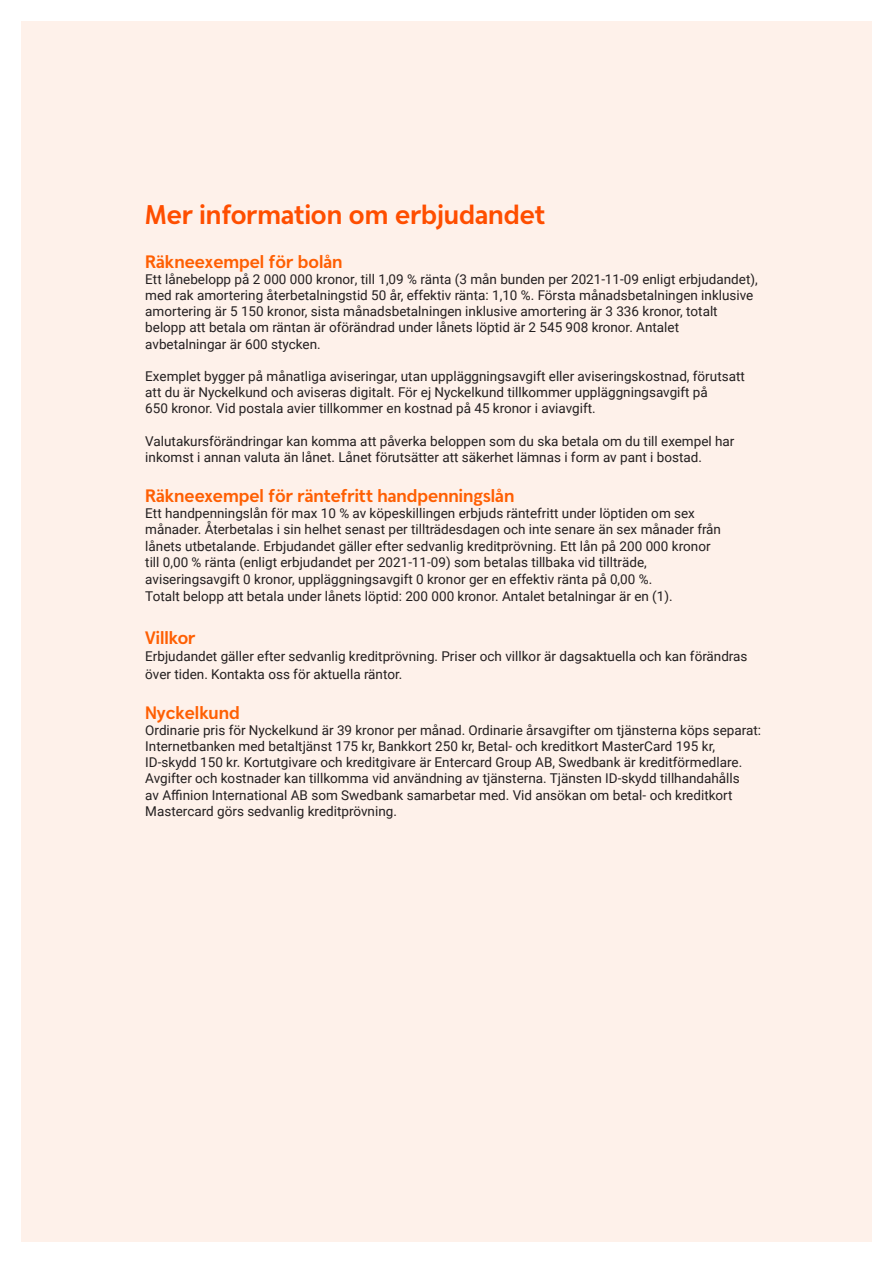
<style>
.page{position:relative;width:893px;height:1263px;background:#fff}
.page>*{position:absolute;margin:0;border:0;box-sizing:border-box;transform-origin:0 0}
.t1{font:700 27px "Swedbank Headline";color:#ff4e00}
.t2{font:700 18px "Swedbank Headline";color:#ff5f03}
.t3{font:13.5px/16.2px "Roboto";color:#231f20}
</style>
<div class="page">
<div style="left:21px;top:21px;width:851px;height:1221px;background:#fef1ea"></div>
<p class="t1" style="left:145px;top:199px;width:402px">Mer information om erbjudandet</p>
<p class="t2" style="left:145px;top:251px;width:199px">Räkneexempel för bolån</p>
<p class="t3" style="left:145px;top:270px;width:614px">Ett lånebelopp på 2 000 000 kronor, till 1,09 % ränta (3 mån bunden per 2021-11-09 enligt erbjudandet), med rak amortering återbetalningstid 50 år, effektiv ränta: 1,10 %. Första månadsbetalningen inklusive amortering är 5 150 kronor, sista månadsbetalningen inklusive amortering är 3 336 kronor, totalt belopp att betala om räntan är oförändrad under lånets löptid är 2 545 908 kronor. Antalet avbetalningar är 600 stycken.</p>
<p class="t3" style="left:145px;top:368px;width:601px">Exemplet bygger på månatliga aviseringar, utan uppläggningsavgift eller aviseringskostnad, förutsatt att du är Nyckelkund och aviseras digitalt. För ej Nyckelkund tillkommer uppläggningsavgift på<br>650 kronor. Vid postala avier tillkommer en kostnad på 45 kronor i aviavgift.</p>
<p class="t3" style="left:145px;top:432px;width:591px">Valutakursförändringar kan komma att påverka beloppen som du ska betala om du till exempel har inkomst i annan valuta än lånet. Lånet förutsätter att säkerhet lämnas i form av pant i bostad.</p>
<p class="t2" style="left:145px;top:485px;width:371px">Räkneexempel för räntefritt handpenningslån</p>
<p class="t3" style="left:145px;top:504px;width:577px">Ett handpenningslån för max 10 % av köpeskillingen erbjuds räntefritt under löptiden om sex månader. Återbetalas i sin helhet senast per tillträdesdagen och inte senare än sex månader från lånets utbetalande. Erbjudandet gäller efter sedvanlig kreditprövning. Ett lån på 200 000 kronor till 0,00 % ränta (enligt erbjudandet per 2021-11-09) som betalas tillbaka vid tillträde, aviseringsavgift 0 kronor, uppläggningsavgift 0 kronor ger en effektiv ränta på 0,00 %.<br>Totalt belopp att betala under lånets löptid: 200 000 kronor. Antalet betalningar är en (1).</p>
<p class="t2" style="left:145px;top:627px;width:52px">Villkor</p>
<p class="t3" style="left:145px;top:647px;width:604px;line-height:18px">Erbjudandet gäller efter sedvanlig kreditprövning. Priser och villkor är dagsaktuella och kan förändras över tiden. Kontakta oss för aktuella räntor.</p>
<p class="t2" style="left:145px;top:702px;width:96px">Nyckelkund</p>
<p class="t3" style="left:145px;top:721px;width:617px">Ordinarie pris för Nyckelkund är 39 kronor per månad. Ordinarie årsavgifter om tjänsterna köps separat:<br>Internetbanken med betaltjänst 175 kr, Bankkort 250 kr, Betal- och kreditkort MasterCard 195 kr, ID-skydd 150 kr. Kortutgivare och kreditgivare är Entercard Group AB, Swedbank är kreditförmedlare.<br>Avgifter och kostnader kan tillkomma vid användning av tjänsterna. Tjänsten ID-skydd tillhandahålls<br>av Affinion International AB som Swedbank samarbetar med. Vid ansökan om betal- och kreditkort Mastercard görs sedvanlig kreditprövning.</p>
</div>
